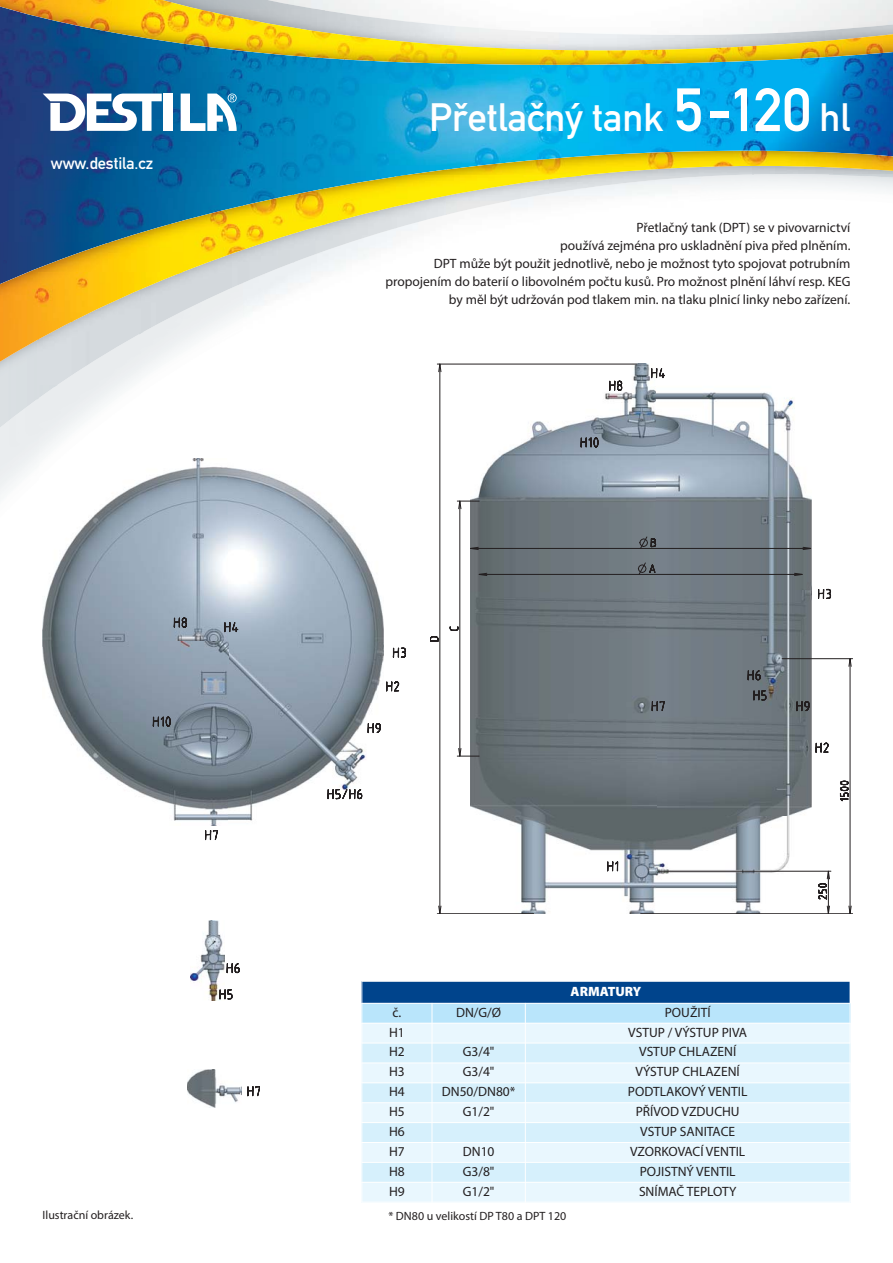
<style>
.page{position:relative;width:893px;height:1263px;background:#fff}
.page>*{position:absolute;margin:0;border:0;box-sizing:border-box;transform-origin:0 0}
.t1{font:700 39px "DIN Alternate";color:#fff}
.t2{font:700 16.5px "DIN Alternate";letter-spacing:-.005em;color:#fff}
.t3{font:13.5px/18px "Myriad Pro";color:#231f20;text-align:right}
.t4{font:900 13.5px "Myriad Pro";color:#fff}
.t5{font:12px "Myriad Pro";color:#231f20}
.s1{font-size:60px}
</style>
<div class="page">
<img style="left:437px;top:176px;width:456px;height:412px">
<img style="left:0;top:363px;width:38px;height:66px">
<img style="left:580px;top:176px;width:173px;height:19px">
<img style="left:293px;top:61px;width:154px;height:203px">
<img style="left:829px;top:176px;width:64px;height:3px">
<img style="left:140px;top:273px;width:154px;height:61px">
<img style="left:38px;top:322px;width:102px;height:64px">
<svg style="left:140px;top:333px;width:4px;height:3px"></svg>
<img style="left:38px;top:385px;width:21px;height:15px">
<img style="left:0;top:0;width:140px;height:27px">
<img style="left:140px;top:0;width:205px;height:61px">
<img style="left:395px;top:33px;width:498px;height:33px">
<img style="left:344px;top:34px;width:52px;height:29px">
<img style="left:0;top:285px;width:38px;height:78px">
<img style="left:396px;top:150px;width:497px;height:26px">
<img style="left:242px;top:176px;width:338px;height:49px">
<img style="left:112px;top:224px;width:233px;height:49px">
<img style="left:38px;top:273px;width:154px;height:49px">
<img style="left:38px;top:321px;width:36px;height:20px">
<img style="left:89px;top:27px;width:153px;height:215px">
<img style="left:0;top:5px;width:89px;height:237px">
<img style="left:753px;top:51px;width:140px;height:107px">
<img style="left:600px;top:60px;width:153px;height:96px">
<img style="left:446px;top:62px;width:154px;height:109px">
<img style="left:242px;top:50px;width:51px;height:157px">
<img style="left:0;top:242px;width:112px;height:43px">
<div style="left:164px;top:94px;width:9px;height:37px;background:#fff"></div>
<svg style="left:43px;top:94px;width:119px;height:37px"></svg>
<svg style="left:181px;top:94px;width:56px;height:37px"></svg>
<img style="left:43px;top:458px;width:340px;height:368px">
<svg style="left:174px;top:617px;width:13px;height:11px"></svg>
<svg style="left:224px;top:622px;width:14px;height:10px"></svg>
<svg style="left:153px;top:716px;width:18px;height:11px"></svg>
<svg style="left:205px;top:830px;width:13px;height:10px"></svg>
<svg style="left:327px;top:789px;width:36px;height:10px"></svg>
<svg style="left:367px;top:723px;width:14px;height:10px"></svg>
<svg style="left:386px;top:681px;width:13px;height:11px"></svg>
<svg style="left:393px;top:647px;width:13px;height:11px"></svg>
<img style="left:191px;top:921px;width:33px;height:80px">
<svg style="left:219px;top:989px;width:14px;height:11px"></svg>
<svg style="left:226px;top:963px;width:14px;height:10px"></svg>
<img style="left:187px;top:1069px;width:54px;height:38px">
<svg style="left:247px;top:1086px;width:13px;height:10px"></svg>
<img style="left:470px;top:364px;width:342px;height:550px">
<svg style="left:430px;top:637px;width:9px;height:5px"></svg>
<svg style="left:638px;top:563px;width:18px;height:11px"></svg>
<svg style="left:639px;top:537px;width:17px;height:11px"></svg>
<svg style="left:449px;top:626px;width:10px;height:5px"></svg>
<svg style="left:840px;top:781px;width:9px;height:20px"></svg>
<svg style="left:607px;top:861px;width:11px;height:10px"></svg>
<svg style="left:747px;top:670px;width:14px;height:10px"></svg>
<svg style="left:753px;top:690px;width:14px;height:11px"></svg>
<svg style="left:580px;top:437px;width:19px;height:11px"></svg>
<svg style="left:609px;top:380px;width:13px;height:11px"></svg>
<svg style="left:651px;top:368px;width:14px;height:10px"></svg>
<svg style="left:818px;top:589px;width:13px;height:10px"></svg>
<svg style="left:815px;top:742px;width:14px;height:11px"></svg>
<svg style="left:796px;top:701px;width:14px;height:10px"></svg>
<svg style="left:651px;top:701px;width:14px;height:10px"></svg>
<svg style="left:438px;top:906px;width:2px;height:7px"></svg>
<svg style="left:438px;top:362px;width:3px;height:10px"></svg>
<svg style="left:477px;top:573px;width:10px;height:3px"></svg>
<svg style="left:794px;top:573px;width:10px;height:3px"></svg>
<svg style="left:803px;top:547px;width:9px;height:3px"></svg>
<svg style="left:469px;top:547px;width:10px;height:3px"></svg>
<svg style="left:827px;top:906px;width:3px;height:7px"></svg>
<svg style="left:818px;top:870px;width:12px;height:30px"></svg>
<hr style="left:437px;top:913px;width:97px;height:1px;background:#231f20">
<hr style="left:641px;top:913px;width:212px;height:1px;background:#231f20">
<hr style="left:658px;top:871px;width:173px;height:1px;background:#231f20">
<hr style="left:440px;top:364px;width:1px;height:550px;background:#231f20">
<hr style="left:460px;top:501px;width:1px;height:255px;background:#231f20">
<svg style="left:457px;top:748px;width:22px;height:10px"></svg>
<hr style="left:782px;top:658px;width:71px;height:1px;background:#231f20">
<hr style="left:479px;top:574px;width:323px;height:1px;background:#231f20">
<hr style="left:471px;top:548px;width:340px;height:1px;background:#231f20">
<svg style="left:457px;top:499px;width:22px;height:10px"></svg>
<hr style="left:828px;top:871px;width:1px;height:43px;background:#231f20">
<hr style="left:850px;top:659px;width:1px;height:255px;background:#231f20">
<hr style="left:437px;top:364px;width:200px;height:1px;background:#231f20">
<div style="left:361px;top:981px;width:489px;height:22px;background:#00448c"></div>
<div style="left:361px;top:1003px;width:71px;height:20px;background:#b9e5fb"></div>
<div style="left:432px;top:1003px;width:93px;height:20px;background:#b9e5fb"></div>
<div style="left:525px;top:1003px;width:325px;height:20px;background:#b9e5fb"></div>
<div style="left:361px;top:1023px;width:71px;height:20px;background:#e9f7fe"></div>
<div style="left:432px;top:1023px;width:418px;height:20px;background:#e9f7fe"></div>
<div style="left:361px;top:1043px;width:71px;height:20px;background:#d6f0fc"></div>
<div style="left:432px;top:1043px;width:93px;height:20px;background:#d6f0fc"></div>
<div style="left:525px;top:1043px;width:325px;height:20px;background:#d6f0fc"></div>
<div style="left:361px;top:1063px;width:71px;height:20px;background:#e9f7fe"></div>
<div style="left:432px;top:1063px;width:93px;height:20px;background:#e9f7fe"></div>
<div style="left:525px;top:1063px;width:325px;height:20px;background:#e9f7fe"></div>
<div style="left:361px;top:1083px;width:71px;height:20px;background:#d6f0fc"></div>
<div style="left:432px;top:1083px;width:93px;height:20px;background:#d6f0fc"></div>
<div style="left:525px;top:1083px;width:325px;height:20px;background:#d6f0fc"></div>
<div style="left:361px;top:1103px;width:71px;height:19px;background:#e9f7fe"></div>
<div style="left:432px;top:1103px;width:93px;height:19px;background:#e9f7fe"></div>
<div style="left:525px;top:1103px;width:325px;height:19px;background:#e9f7fe"></div>
<div style="left:361px;top:1122px;width:71px;height:20px;background:#d6f0fc"></div>
<div style="left:432px;top:1122px;width:418px;height:20px;background:#d6f0fc"></div>
<div style="left:361px;top:1142px;width:71px;height:20px;background:#e9f7fe"></div>
<div style="left:432px;top:1142px;width:93px;height:20px;background:#e9f7fe"></div>
<div style="left:525px;top:1142px;width:325px;height:20px;background:#e9f7fe"></div>
<div style="left:361px;top:1162px;width:71px;height:20px;background:#d6f0fc"></div>
<div style="left:432px;top:1162px;width:93px;height:20px;background:#d6f0fc"></div>
<div style="left:525px;top:1162px;width:325px;height:20px;background:#d6f0fc"></div>
<div style="left:361px;top:1182px;width:71px;height:20px;background:#e9f7fe"></div>
<div style="left:432px;top:1182px;width:93px;height:20px;background:#e9f7fe"></div>
<div style="left:525px;top:1182px;width:325px;height:20px;background:#e9f7fe"></div>
<hr style="left:361px;top:981px;width:1px;height:221px;background:#fff">
<hr style="left:432px;top:1003px;width:1px;height:199px;background:#fff">
<hr style="left:525px;top:1003px;width:1px;height:199px;background:#fff">
<hr style="left:361px;top:981px;width:489px;height:1px;background:#fff">
<hr style="left:361px;top:1003px;width:489px;height:1px;background:#fff">
<hr style="left:361px;top:1023px;width:489px;height:1px;background:#fff">
<hr style="left:361px;top:1043px;width:489px;height:1px;background:#fff">
<hr style="left:361px;top:1062px;width:489px;height:1px;background:#fff">
<hr style="left:361px;top:1082px;width:489px;height:1px;background:#fff">
<hr style="left:361px;top:1102px;width:489px;height:1px;background:#fff">
<hr style="left:361px;top:1122px;width:489px;height:1px;background:#fff">
<hr style="left:361px;top:1142px;width:489px;height:1px;background:#fff">
<hr style="left:361px;top:1162px;width:489px;height:1px;background:#fff">
<hr style="left:361px;top:1182px;width:489px;height:1px;background:#fff">
<p class="t2" style="left:51px;top:153px;width:104px">www.destila.cz</p>
<h1 class="t1" style="left:429px;top:95px;width:423px">Přetlačný tank <span class="s1">5-120</span> hl</h1>
<p class="t3" style="left:385px;top:220px;width:467px">Přetlačný tank (DPT) se v pivovarnictví<br>používá zejména pro uskladnění piva před plněním.<br>DPT může být použit jednotlivě, nebo je možnost tyto spojovat potrubním propojením do baterií o libovolném počtu kusů. Pro možnost plnění láhví resp. KEG by měl být udržován pod tlakem min. na tlaku plnicí linky nebo zařízení.</p>
<p class="t4" style="left:571px;top:983px;width:72px">ARMATURY</p>
<p class="t3" style="left:393px;top:1004px;width:10px">č.</p>
<p class="t3" style="left:456px;top:1004px;width:47px">DN/G/Ø</p>
<p class="t3" style="left:665px;top:1004px;width:47px">POUŽITÍ</p>
<p class="t3" style="left:389px;top:1024px;width:17px">H1</p>
<p class="t3" style="left:628px;top:1024px;width:120px">VSTUP / VÝSTUP PIVA</p>
<p class="t3" style="left:389px;top:1044px;width:17px">H2</p>
<p class="t3" style="left:463px;top:1044px;width:33px">G3/4"</p>
<p class="t3" style="left:639px;top:1044px;width:99px">VSTUP CHLAZENÍ</p>
<p class="t3" style="left:389px;top:1064px;width:17px">H3</p>
<p class="t3" style="left:463px;top:1064px;width:33px">G3/4"</p>
<p class="t3" style="left:636px;top:1064px;width:106px">VÝSTUP CHLAZENÍ</p>
<p class="t3" style="left:389px;top:1084px;width:17px">H4</p>
<p class="t3" style="left:442px;top:1084px;width:75px">DN50/DN80*</p>
<p class="t3" style="left:628px;top:1084px;width:121px">PODTLAKOVÝ VENTIL</p>
<p class="t3" style="left:389px;top:1104px;width:17px">H5</p>
<p class="t3" style="left:463px;top:1104px;width:33px">G1/2"</p>
<p class="t3" style="left:636px;top:1104px;width:105px">PŘÍVOD VZDUCHU</p>
<p class="t3" style="left:389px;top:1123px;width:17px">H6</p>
<p class="t3" style="left:640px;top:1123px;width:96px">VSTUP SANITACE</p>
<p class="t3" style="left:389px;top:1143px;width:17px">H7</p>
<p class="t3" style="left:463px;top:1143px;width:33px">DN10</p>
<p class="t3" style="left:630px;top:1143px;width:117px">VZORKOVACÍ VENTIL</p>
<p class="t3" style="left:389px;top:1163px;width:17px">H8</p>
<p class="t3" style="left:463px;top:1163px;width:33px">G3/8"</p>
<p class="t3" style="left:640px;top:1163px;width:97px">POJISTNÝ VENTIL</p>
<p class="t3" style="left:389px;top:1183px;width:17px">H9</p>
<p class="t3" style="left:463px;top:1183px;width:33px">G1/2"</p>
<p class="t3" style="left:639px;top:1183px;width:99px">SNÍMAČ TEPLOTY</p>
<p class="t5" style="left:43px;top:1211px;width:92px">Ilustrační obrázek.</p>
<p class="t5" style="left:388px;top:1211px;width:179px">* DN80 u velikostí DP T80 a DPT 120</p>
</div>
